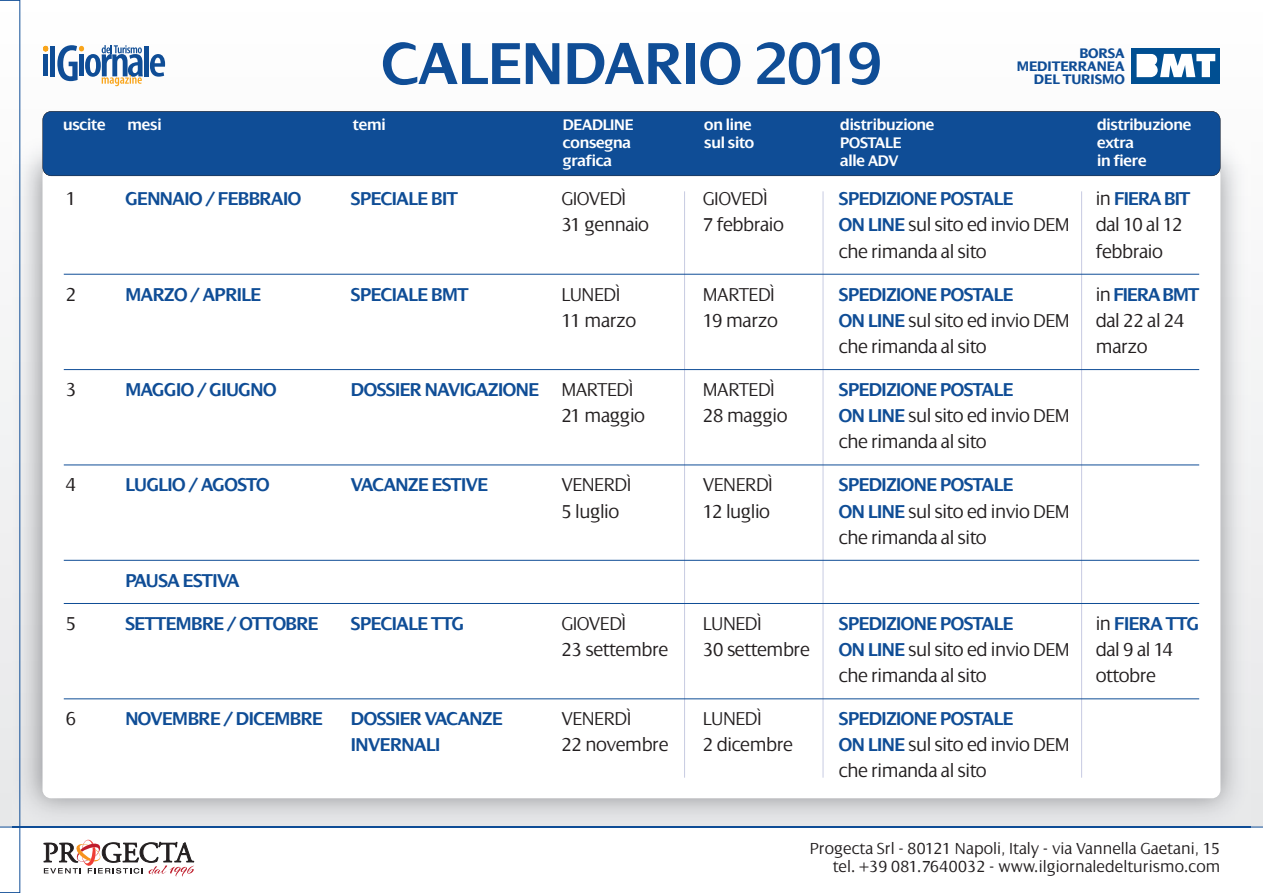
<style>
.page{position:relative;width:1263px;height:893px;background:#fff}
.page>*{position:absolute;margin:0;border:0;box-sizing:border-box;transform-origin:0 0}
.t1{font:600 63.9px "Dialog";color:#0f4d96}
.t2{font:300 20.1px/26.1px "Dialog";letter-spacing:-.025em;color:#231f20}
.t3{font:600 20.1px "Dialog";letter-spacing:-.025em;color:#0f4d96}
.t4{font:300 17.25px/17.9px "Dialog";color:#231f20;text-align:right}
.t5{font:600 16.5px "Dialog";letter-spacing:-.015em;color:#fff}
.t6{font:700 15px/12.8px "Dialog";letter-spacing:-.005em;color:#0f4d96;text-align:right}
.s1{font-weight:300;color:#231f20}
.s2{font-weight:600;color:#0f4d96}
</style>
<div class="page">
<hr style="left:0;top:827px;width:1263px;height:1px;background:#0f4d96">
<img style="left:20px;top:136px;width:1230px;height:691px">
<div style="left:43px;top:166px;width:1177px;height:632px;background:#fff;border-radius:9px"></div>
<div style="left:43px;top:111px;width:1177px;height:65px;background:#0f4d96;border-radius:9px"></div>
<div style="left:43px;top:111px;width:1177px;height:65px;border:1px solid #231f20;border-radius:9px"></div>
<div style="left:1132px;top:48px;width:88px;height:36px;background:#004f92"></div>
<svg style="left:1136px;top:54px;width:79px;height:23px"></svg>
<hr style="left:823px;top:191px;width:1px;height:587px;background:#c7cbe2">
<hr style="left:1081px;top:191px;width:1px;height:587px;background:#c7cbe2">
<hr style="left:684px;top:191px;width:1px;height:587px;background:#c7cbe2">
<hr style="left:64px;top:274px;width:1135px;height:1px;background:#0f4d96">
<hr style="left:64px;top:369px;width:1135px;height:1px;background:#0f4d96">
<hr style="left:64px;top:465px;width:1135px;height:1px;background:#0f4d96">
<hr style="left:64px;top:560px;width:1135px;height:1px;background:#0f4d96">
<hr style="left:64px;top:603px;width:1135px;height:1px;background:#0f4d96">
<hr style="left:64px;top:698px;width:1135px;height:1px;background:#0f4d96">
<svg style="left:0;top:0;width:20px;height:893px"></svg>
<svg style="left:44px;top:840px;width:150px;height:36px"></svg>
<div style="left:43px;top:54px;width:5px;height:22px;background:#0f4d96"></div>
<svg style="left:43px;top:46px;width:5px;height:5px"></svg>
<div style="left:50px;top:46px;width:5px;height:30px;background:#0f4d96"></div>
<div style="left:144px;top:46px;width:5px;height:30px;background:#0f4d96"></div>
<svg style="left:150px;top:54px;width:15px;height:23px"></svg>
<svg style="left:57px;top:45px;width:86px;height:41px"></svg>
<h1 class="t1" style="left:382px;top:25px;width:501px">CALENDARIO 2019</h1>
<p class="t6" style="left:1017px;top:46px;width:109px">BORSA<br>MEDITERRANEA<br>DEL TURISMO</p>
<p class="t5" style="left:63px;top:115px;width:44px">uscite</p>
<p class="t5" style="left:128px;top:115px;width:36px">mesi</p>
<p class="t5" style="left:353px;top:115px;width:34px">temi</p>
<p class="t5" style="left:563px;top:115px;width:72px">DEADLINE</p>
<p class="t5" style="left:704px;top:115px;width:49px">on line</p>
<p class="t5" style="left:840px;top:115px;width:96px">distribuzione</p>
<p class="t5" style="left:1097px;top:115px;width:96px">distribuzione</p>
<p class="t5" style="left:563px;top:133px;width:70px">consegna</p>
<p class="t5" style="left:704px;top:133px;width:51px">sul sito</p>
<p class="t5" style="left:840px;top:133px;width:63px">POSTALE</p>
<p class="t5" style="left:1097px;top:133px;width:38px">extra</p>
<p class="t5" style="left:563px;top:151px;width:51px">grafica</p>
<p class="t5" style="left:840px;top:151px;width:60px">alle ADV</p>
<p class="t5" style="left:1097px;top:151px;width:51px">in fiere</p>
<p class="t2" style="left:66px;top:185px;width:12px">1</p>
<p class="t3" style="left:125px;top:187px;width:177px">GENNAIO / FEBBRAIO</p>
<p class="t3" style="left:351px;top:187px;width:108px">SPECIALE BIT</p>
<p class="t2" style="left:561px;top:185px;width:66px">GIOVEDÌ</p>
<p class="t2" style="left:703px;top:185px;width:66px">GIOVEDÌ</p>
<p class="t3" style="left:839px;top:187px;width:176px">SPEDIZIONE POSTALE</p>
<p class="t3" style="left:1096px;top:187px;width:96px"><span class="s1">in</span> FIERA BIT</p>
<p class="t2" style="left:561px;top:211px;width:89px">31 gennaio</p>
<p class="t2" style="left:703px;top:211px;width:83px">7 febbraio</p>
<p class="t2" style="left:839px;top:211px;width:232px"><span class="s2">ON LINE</span> sul sito ed invio DEM</p>
<p class="t2" style="left:1096px;top:211px;width:89px">dal 10 al 12</p>
<p class="t2" style="left:839px;top:237px;width:149px">che rimanda al sito</p>
<p class="t2" style="left:1096px;top:237px;width:69px">febbraio</p>
<p class="t2" style="left:66px;top:281px;width:12px">2</p>
<p class="t3" style="left:125px;top:282px;width:137px">MARZO / APRILE</p>
<p class="t3" style="left:351px;top:282px;width:119px">SPECIALE BMT</p>
<p class="t2" style="left:561px;top:281px;width:61px">LUNEDÌ</p>
<p class="t2" style="left:703px;top:281px;width:74px">MARTEDÌ</p>
<p class="t3" style="left:839px;top:282px;width:176px">SPEDIZIONE POSTALE</p>
<p class="t3" style="left:1096px;top:282px;width:105px"><span class="s1">in</span> FIERABMT</p>
<p class="t2" style="left:561px;top:307px;width:77px">11 marzo</p>
<p class="t2" style="left:703px;top:307px;width:77px">19 marzo</p>
<p class="t2" style="left:839px;top:307px;width:232px"><span class="s2">ON LINE</span> sul sito ed invio DEM</p>
<p class="t2" style="left:1096px;top:307px;width:91px">dal 22 al 24</p>
<p class="t2" style="left:839px;top:333px;width:149px">che rimanda al sito</p>
<p class="t2" style="left:1096px;top:333px;width:53px">marzo</p>
<p class="t2" style="left:66px;top:376px;width:12px">3</p>
<p class="t3" style="left:125px;top:377px;width:153px">MAGGIO / GIUGNO</p>
<p class="t3" style="left:351px;top:377px;width:284px">DOSSIER NAVIGAZIONE <span class="s1">MARTEDÌ</span></p>
<p class="t2" style="left:703px;top:376px;width:74px">MARTEDÌ</p>
<p class="t3" style="left:839px;top:377px;width:176px">SPEDIZIONE POSTALE</p>
<p class="t2" style="left:561px;top:402px;width:85px">21 maggio</p>
<p class="t2" style="left:703px;top:402px;width:86px">28 maggio</p>
<p class="t2" style="left:839px;top:402px;width:232px"><span class="s2">ON LINE</span> sul sito ed invio DEM che rimanda al sito</p>
<p class="t2" style="left:66px;top:471px;width:12px">4</p>
<p class="t3" style="left:125px;top:473px;width:146px">LUGLIO / AGOSTO</p>
<p class="t3" style="left:351px;top:473px;width:139px">VACANZE ESTIVE</p>
<p class="t2" style="left:561px;top:471px;width:72px">VENERDÌ</p>
<p class="t2" style="left:703px;top:471px;width:72px">VENERDÌ</p>
<p class="t3" style="left:839px;top:473px;width:176px">SPEDIZIONE POSTALE</p>
<p class="t2" style="left:561px;top:497px;width:59px">5 luglio</p>
<p class="t2" style="left:703px;top:497px;width:69px">12 luglio</p>
<p class="t2" style="left:839px;top:497px;width:232px"><span class="s2">ON LINE</span> sul sito ed invio DEM che rimanda al sito</p>
<p class="t3" style="left:125px;top:568px;width:116px">PAUSA ESTIVA</p>
<p class="t2" style="left:66px;top:610px;width:12px">5</p>
<p class="t3" style="left:125px;top:611px;width:195px">SETTEMBRE / OTTOBRE</p>
<p class="t3" style="left:351px;top:611px;width:115px">SPECIALE TTG</p>
<p class="t2" style="left:561px;top:610px;width:66px">GIOVEDÌ</p>
<p class="t2" style="left:703px;top:610px;width:61px">LUNEDÌ</p>
<p class="t3" style="left:839px;top:611px;width:176px">SPEDIZIONE POSTALE</p>
<p class="t3" style="left:1096px;top:611px;width:105px"><span class="s1">in</span> FIERA TTG</p>
<p class="t2" style="left:561px;top:636px;width:109px">23 settembre</p>
<p class="t2" style="left:703px;top:636px;width:109px">30 settembre</p>
<p class="t2" style="left:839px;top:636px;width:232px"><span class="s2">ON LINE</span> sul sito ed invio DEM</p>
<p class="t2" style="left:1096px;top:636px;width:79px">dal 9 al 14</p>
<p class="t2" style="left:839px;top:662px;width:149px">che rimanda al sito</p>
<p class="t2" style="left:1096px;top:662px;width:62px">ottobre</p>
<p class="t2" style="left:66px;top:705px;width:12px">6</p>
<p class="t3" style="left:125px;top:707px;width:199px">NOVEMBRE / DICEMBRE</p>
<p class="t3" style="left:351px;top:707px;width:153px">DOSSIER VACANZE</p>
<p class="t2" style="left:561px;top:705px;width:72px">VENERDÌ</p>
<p class="t2" style="left:703px;top:705px;width:61px">LUNEDÌ</p>
<p class="t3" style="left:839px;top:707px;width:176px">SPEDIZIONE POSTALE</p>
<p class="t3" style="left:351px;top:733px;width:91px">INVERNALI</p>
<p class="t2" style="left:561px;top:731px;width:109px">22 novembre</p>
<p class="t2" style="left:703px;top:731px;width:92px">2 dicembre</p>
<p class="t2" style="left:839px;top:731px;width:232px"><span class="s2">ON LINE</span> sul sito ed invio DEM che rimanda al sito</p>
<p class="t4" style="left:810px;top:839px;width:412px">Progecta Srl - 80121 Napoli, Italy - via Vannella Gaetani, 15 tel. +39 081.7640032 - www.ilgiornaledelturismo.com</p>
</div>
